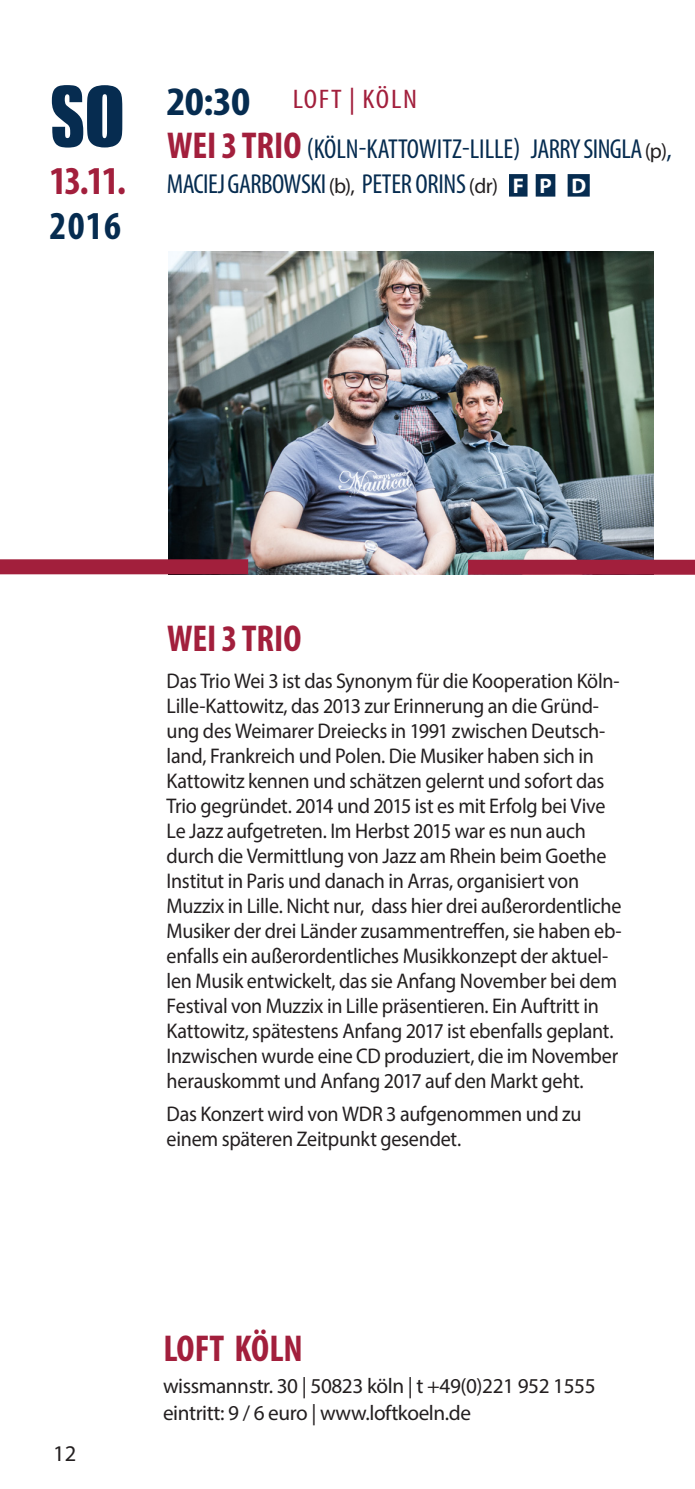
<style>
.page{position:relative;width:695px;height:1489px;background:#fff}
.page>*{position:absolute;margin:0;border:0;box-sizing:border-box;transform-origin:0 0}
.t1{font:92.5px "JCH Ead A";color:#062c50;scale:.94 1}
.t2{font:700 condensed 39.75px "Myriad Pro";color:#a21f3c}
.t3{font:700 condensed 39.75px "Myriad Pro";color:#062c50}
.t4{font:700 condensed 37.5px "Myriad Pro";color:#a21f3c}
.t5{font:condensed 27.5px/35px "Myriad Pro";letter-spacing:-.02em;color:#062c50}
.t6{font:condensed 27px "Myriad Pro";letter-spacing:.06em;color:#a21f3c;scale:1.11 1}
.t7{font:22.5px "Myriad Pro";color:#231f20}
.t8{font:21.25px/25px "Myriad Pro";letter-spacing:-.015em;color:#231f20;scale:.94 1}
.t9{font:21.25px/27.5px "Myriad Pro";letter-spacing:-.015em;color:#231f20}
.s1{font-weight:700;font-size:40.5px;color:#062c50}
.s2{font-weight:700;font-size:37.5px;color:#a21f3c}
.s3{font-stretch:normal;font-size:21.25px;color:#231f20}
.s4{font-weight:700;font-stretch:normal;font-size:21.25px;color:#fff}
</style>
<div class="page">
<img style="left:169px;top:251px;width:485px;height:323px">
<div style="left:0;top:559px;width:248px;height:15px;background:#a21f3c"></div>
<div style="left:468px;top:559px;width:226px;height:15px;background:#a21f3c"></div>
<div style="left:509px;top:174px;width:18px;height:22px;background:#062c50"></div>
<div style="left:535px;top:174px;width:20px;height:22px;background:#062c50"></div>
<div style="left:567px;top:174px;width:22px;height:22px;background:#062c50"></div>
<h1 class="t1" style="left:50px;top:49px;width:82px">SO</h1>
<h2 class="t2" style="left:50px;top:156px;width:78px">13.11.</h2>
<h2 class="t3" style="left:50px;top:201px;width:73px">2016</h2>
<p class="t6" style="left:167px;top:83px;width:227px"><span class="s1">20:30</span> LOFT | KÖLN</p>
<p class="t5" style="left:167px;top:131px;width:506px"><span class="s2">WEI 3 TRIO</span> (KÖLN-KATTOWITZ-LILLE) JARRY SINGLA <span class="s3">(p)</span>,<br>MACIEJ GARBOWSKI <span class="s3">(b),</span> PETER ORINS <span class="s3">(dr)</span> <span class="s4">F P D</span></p>
<p class="t7" style="left:53px;top:1438px;width:25px">12</p>
<h3 class="t4" style="left:167px;top:615px;width:136px">WEI 3 TRIO</h3>
<p class="t8" style="left:167px;top:668px;width:485px">Das Trio Wei 3 ist das Synonym für die Kooperation Köln-Lille-Kattowitz, das 2013 zur Erinnerung an die Gründ&shy;ung des Weimarer Dreiecks in 1991 zwischen Deutsch&shy;land, Frankreich und Polen. Die Musiker haben sich in Kattowitz kennen und schätzen gelernt und sofort das Trio gegründet. 2014 und 2015 ist es mit Erfolg bei Vive Le Jazz aufgetreten. Im Herbst 2015 war es nun auch durch die Vermittlung von Jazz am Rhein beim Goethe Institut in Paris und danach in Arras, organisiert von Muzzix in Lille. Nicht nur, dass hier drei außerordentliche Musiker der drei Länder zusammentreffen, sie haben eb&shy;enfalls ein außerordentliches Musikkonzept der aktuel&shy;len Musik entwickelt, das sie Anfang November bei dem Festival von Muzzix in Lille präsentieren. Ein Auftritt in Kattowitz, spätestens Anfang 2017 ist ebenfalls geplant.<br>Inzwischen wurde eine CD produziert, die im November herauskommt und Anfang 2017 auf den Markt geht.</p>
<p class="t8" style="left:167px;top:1100px;width:443px">Das Konzert wird von WDR 3 aufgenommen und zu einem späteren Zeitpunkt gesendet.</p>
<h3 class="t4" style="left:163px;top:1324px;width:141px">LOFT KÖLN</h3>
<p class="t9" style="left:163px;top:1371px;width:434px">wissmannstr. 30 | 50823 köln | t +49(0)221 952 1555 eintritt: 9 / 6 euro | www.loftkoeln.de</p>
</div>
